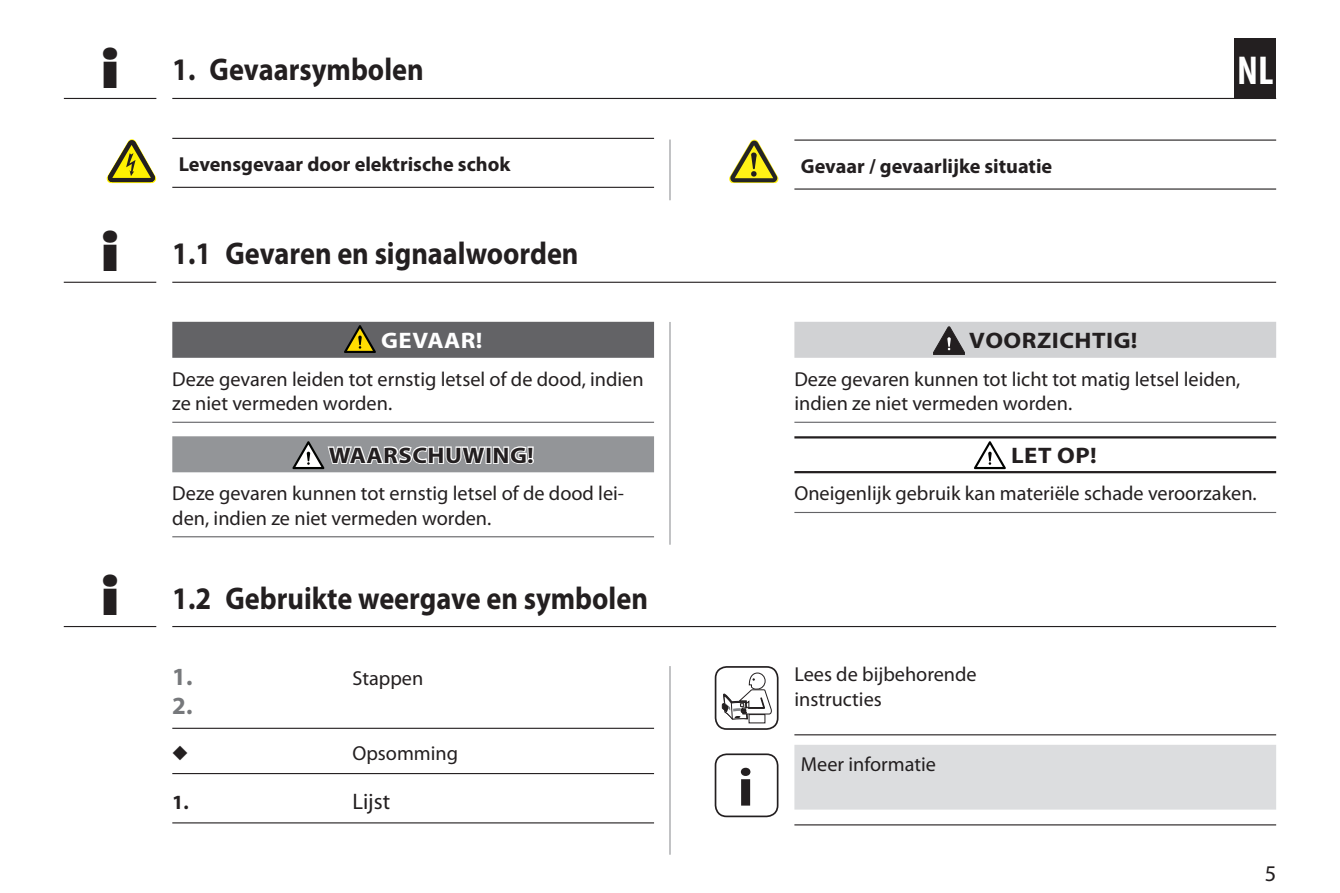
<style>
.page{position:relative;width:1340px;height:893px;background:#fff}
.page>*{position:absolute;margin:0;border:0;box-sizing:border-box;transform-origin:0 0}
.INFO-Icon{font:700 54px "Myriad Pro";color:#231f20;scale:1.1 1}
.Informations_-_I{font:800 49.5px "Futura";color:#231f20}
.t1{font:700 condensed 40.5px "Myriad Pro";color:#fff}
.t2{font:700 31.5px "Myriad Pro";color:#231f20;scale:.9 1}
.Handlungsschritte_ab{font:700 24.75px "Myriad Pro";color:#76787b}
.WARNUNG_-_NL{font:700 22.5px "Myriad Pro";letter-spacing:.02em;color:#231f20;scale:1.1 1}
.VORSICHT_-_NL{font:700 22.5px "Myriad Pro";letter-spacing:.02em;color:#231f20;scale:1.1 1}
.GEFAHR_-_NL{font:700 22.5px "Myriad Pro";letter-spacing:.02em;color:#fff;scale:1.1 1}
.Seitenzahl_-_NL{font:22.5px "Myriad Pro";color:#231f20}
.ACHTUNG_-_NL{font:700 22.5px "Myriad Pro";color:#231f20;scale:1.1 1}
.Fließtext_nach_GEFAH{font:20.25px/24.3px "Myriad Pro";color:#231f20}
.Fließtext_-_NL{font:700 20.25px "Myriad Pro";color:#231f20}
.Fließtext_-_NL-2{font:20.25px/24.3px "Myriad Pro";color:#231f20}
.Untertitel_-_NL{font:700 20.25px "Myriad Pro";color:#231f20}
.Nützliche_Infos_-_NL{font:20.25px "Myriad Pro";color:#231f20}
.Handlungsschritte_ab-2{font:20.25px "Myriad Pro";color:#231f20}
</style>
<div class="page">
<hr style="left:172px;top:98px;width:1104px;height:1px;background:#231f20">
<hr style="left:64px;top:98px;width:92px;height:1px;background:#231f20">
<div style="left:1234px;top:38px;width:42px;height:61px;background:#231f20"></div>
<hr style="left:172px;top:138px;width:482px;height:1px;background:#231f20">
<hr style="left:172px;top:187px;width:482px;height:1px;background:#231f20">
<hr style="left:794px;top:140px;width:482px;height:1px;background:#231f20">
<hr style="left:794px;top:188px;width:482px;height:2px;background:#231f20">
<svg style="left:64px;top:282px;width:1212px;height:1px"></svg>
<div style="left:172px;top:322px;width:482px;height:36px;background:#636366"></div>
<hr style="left:172px;top:422px;width:482px;height:1px;background:#636366">
<div style="left:172px;top:436px;width:482px;height:36px;background:#939598"></div>
<hr style="left:172px;top:536px;width:482px;height:1px;background:#636366">
<svg style="left:344px;top:325px;width:32px;height:28px"></svg>
<svg style="left:292px;top:421px;width:236px;height:52px"></svg>
<div style="left:527px;top:446px;width:6px;height:13px;border:2px solid #fff"></div>
<div style="left:527px;top:458px;width:7px;height:6px;border:2px solid #fff;border-radius:50%"></div>
<div style="left:794px;top:322px;width:482px;height:36px;background:#d1d2d4"></div>
<hr style="left:794px;top:422px;width:482px;height:1px;background:#636366">
<hr style="left:794px;top:436px;width:482px;height:2px;background:#231f20">
<hr style="left:794px;top:471px;width:482px;height:2px;background:#231f20">
<hr style="left:794px;top:512px;width:482px;height:1px;background:#636366">
<svg style="left:933px;top:327px;width:32px;height:28px"></svg>
<svg style="left:974px;top:441px;width:31px;height:28px"></svg>
<svg style="left:64px;top:626px;width:1212px;height:1px"></svg>
<hr style="left:172px;top:728px;width:482px;height:1px;background:#231f20">
<hr style="left:172px;top:773px;width:482px;height:1px;background:#231f20">
<hr style="left:172px;top:822px;width:482px;height:1px;background:#231f20">
<hr style="left:794px;top:734px;width:482px;height:1px;background:#231f20">
<div style="left:794px;top:745px;width:482px;height:65px;background:#dcdddf"></div>
<hr style="left:794px;top:824px;width:482px;height:1px;background:#231f20">
<svg style="left:729px;top:140px;width:49px;height:43px"></svg>
<svg style="left:107px;top:139px;width:49px;height:44px"></svg>
<div style="left:714px;top:753px;width:64px;height:64px;border:2px solid #231f20;border-radius:11px"></div>
<svg style="left:722px;top:672px;width:50px;height:48px"></svg>
<div style="left:714px;top:666px;width:64px;height:64px;border:2px solid #231f20;border-radius:11px"></div>
<hr style="left:669px;top:140px;width:1px;height:60px;background:#939598">
<hr style="left:669px;top:322px;width:1px;height:223px;background:#939598">
<hr style="left:669px;top:666px;width:1px;height:189px;background:#939598">
<p class="Informations_-_I" style="left:100px;top:39px;width:21px">i</p>
<p class="t2" style="left:172px;top:52px;width:281px">1. Gevaarsymbolen</p>
<h3 class="t1" style="left:1237px;top:48px;width:38px">NL</h3>
<p class="Informations_-_I" style="left:100px;top:222px;width:21px">i</p>
<p class="Informations_-_I" style="left:100px;top:566px;width:21px">i</p>
<p class="Fließtext_-_NL" style="left:179px;top:153px;width:333px">Levensgevaar door elektrische schok</p>
<p class="Untertitel_-_NL" style="left:800px;top:154px;width:253px">Gevaar / gevaarlijke situatie</p>
<p class="t2" style="left:172px;top:236px;width:453px">1.1 Gevaren en signaalwoorden</p>
<p class="GEFAHR_-_NL" style="left:381px;top:328px;width:93px">GEVAAR!</p>
<p class="Fließtext_nach_GEFAH" style="left:172px;top:367px;width:473px">Deze gevaren leiden tot ernstig letsel of de dood, indien ze niet vermeden worden.</p>
<p class="WARNUNG_-_NL" style="left:329px;top:443px;width:188px">WAARSCHUWING!</p>
<p class="Fließtext_nach_GEFAH" style="left:172px;top:482px;width:453px">Deze gevaren kunnen tot ernstig letsel of de dood lei&shy;den, indien ze niet vermeden worden.</p>
<p class="t2" style="left:172px;top:580px;width:530px">1.2 Gebruikte weergave en symbolen</p>
<p class="Handlungsschritte_ab" style="left:172px;top:662px;width:22px">1.</p>
<p class="Handlungsschritte_ab-2" style="left:352px;top:667px;width:72px">Stappen</p>
<p class="Handlungsschritte_ab" style="left:172px;top:692px;width:22px">2.</p>
<p class="Fließtext_nach_GEFAH" style="left:352px;top:741px;width:107px">Opsomming</p>
<p class="Fließtext_-_NL" style="left:172px;top:791px;width:18px">1.</p>
<p class="Seitenzahl_-_NL" style="left:352px;top:789px;width:39px">Lijst</p>
<p class="VORSICHT_-_NL" style="left:969px;top:328px;width:154px">VOORZICHTIG!</p>
<p class="Fließtext_nach_GEFAH" style="left:794px;top:367px;width:447px">Deze gevaren kunnen tot licht tot matig letsel leiden, indien ze niet vermeden worden.</p>
<p class="ACHTUNG_-_NL" style="left:1011px;top:443px;width:79px">LET OP!</p>
<p class="Fließtext_nach_GEFAH" style="left:794px;top:482px;width:464px">Oneigenlijk gebruik kan materiële schade veroorzaken.</p>
<p class="INFO-Icon" style="left:737px;top:757px;width:16px">i</p>
<p class="Fließtext_-_NL-2" style="left:794px;top:663px;width:184px">Lees de bijbehorende instructies</p>
<p class="Nützliche_Infos_-_NL" style="left:800px;top:753px;width:137px">Meer informatie</p>
<p class="Seitenzahl_-_NL" style="left:1264px;top:861px;width:13px">5</p>
</div>
